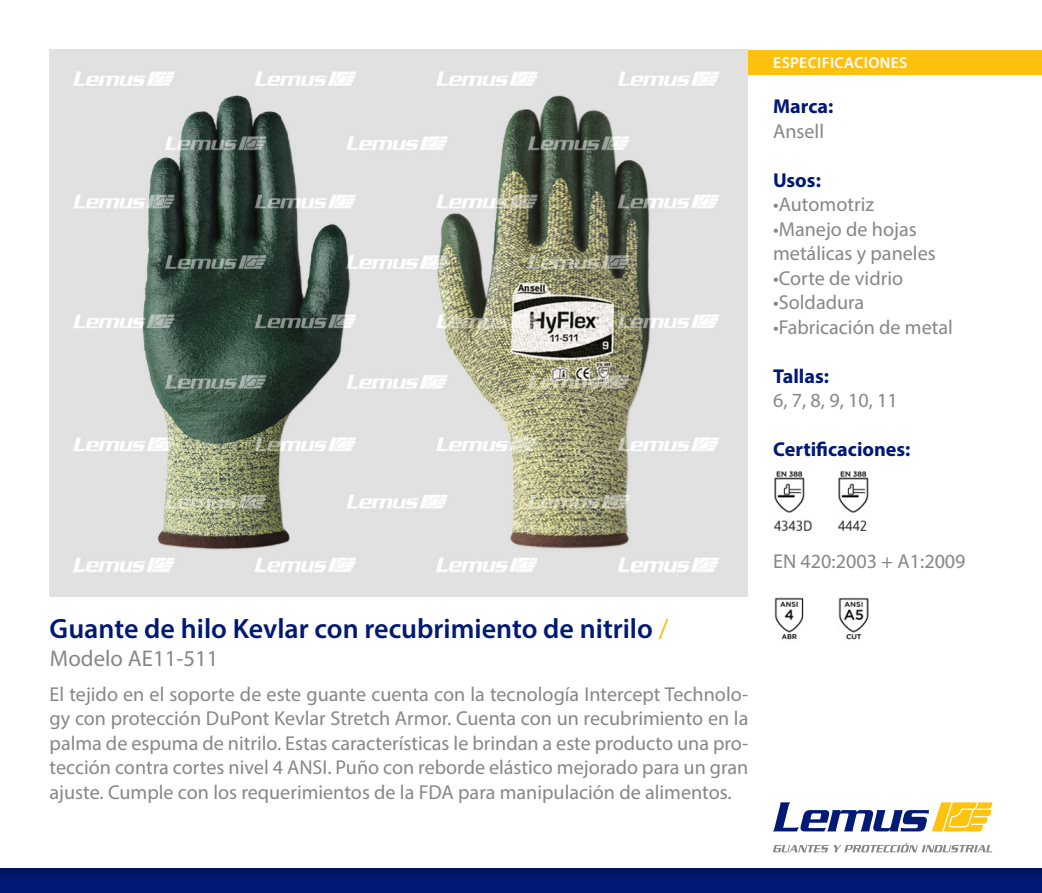
<style>
.page{position:relative;width:1042px;height:893px;background:#fff}
.page>*{position:absolute;margin:0;border:0;box-sizing:border-box;transform-origin:0 0}
.t1{font:600 28px "Myriad Pro";color:#001976}
.t2{font:22.75px "Myriad Pro";color:#878787}
.t3{font:20.12px/24.5px "Myriad Pro";color:#878787}
.t4{font:700 20.12px "Myriad Pro";color:#001976}
.t5{font:600 15.75px "Myriad Pro";letter-spacing:.02em;color:#fff}
.s1{font-weight:400;color:#fabe19}
</style>
<div class="page">
<img style="left:50px;top:50px;width:697px;height:546px">
<img style="left:0;top:868px;width:1042px;height:25px">
<div style="left:748px;top:50px;width:294px;height:24px;background:#ffc10f"></div>
<svg style="left:773px;top:802px;width:219px;height:29px"></svg>
<svg style="left:773px;top:843px;width:219px;height:9px"></svg>
<img style="left:773px;top:471px;width:40px;height:60px">
<img style="left:838px;top:471px;width:31px;height:60px">
<img style="left:774px;top:597px;width:30px;height:43px">
<img style="left:838px;top:597px;width:31px;height:43px">
<p class="t5" style="left:773px;top:53px;width:136px">ESPECIFICACIONES</p>
<p class="t4" style="left:773px;top:93px;width:62px">Marca:</p>
<p class="t3" style="left:773px;top:118px;width:52px">Ansell</p>
<p class="t4" style="left:773px;top:167px;width:49px">Usos:</p>
<p class="t3" style="left:773px;top:192px;width:102px">•Automotriz</p>
<p class="t3" style="left:773px;top:216px;width:164px">•Manejo de hojas metálicas y paneles</p>
<p class="t3" style="left:773px;top:265px;width:131px">•Corte de vidrio</p>
<p class="t3" style="left:773px;top:290px;width:93px">•Soldadura</p>
<p class="t3" style="left:773px;top:314px;width:181px">•Fabricación de metal</p>
<p class="t4" style="left:773px;top:363px;width:57px">Tallas:</p>
<p class="t3" style="left:773px;top:388px;width:126px">6, 7, 8, 9, 10, 11</p>
<p class="t4" style="left:773px;top:436px;width:139px">Certificaciones:</p>
<h1 class="t1" style="left:50px;top:611px;width:620px">Guante de hilo Kevlar con recubrimiento de nitrilo <span class="s1">/</span></h1>
<p class="t2" style="left:50px;top:644px;width:170px">Modelo AE11-511</p>
<p class="t3" style="left:50px;top:681px;width:700px;text-align:justify">El tejido en el soporte de este guante cuenta con la tecnología Intercept Technolo&shy;gy con protección DuPont Kevlar Stretch Armor. Cuenta con un recubrimiento en la palma de espuma de nitrilo. Estas características le brindan a este producto una pro&shy;tección contra cortes nivel 4 ANSI. Puño con reborde elástico mejorado para un gran ajuste. Cumple con los requerimientos de la FDA para manipulación de alimentos.</p>
<p class="t3" style="left:773px;top:549px;width:194px">EN 420:2003 + A1:2009</p>
</div>
